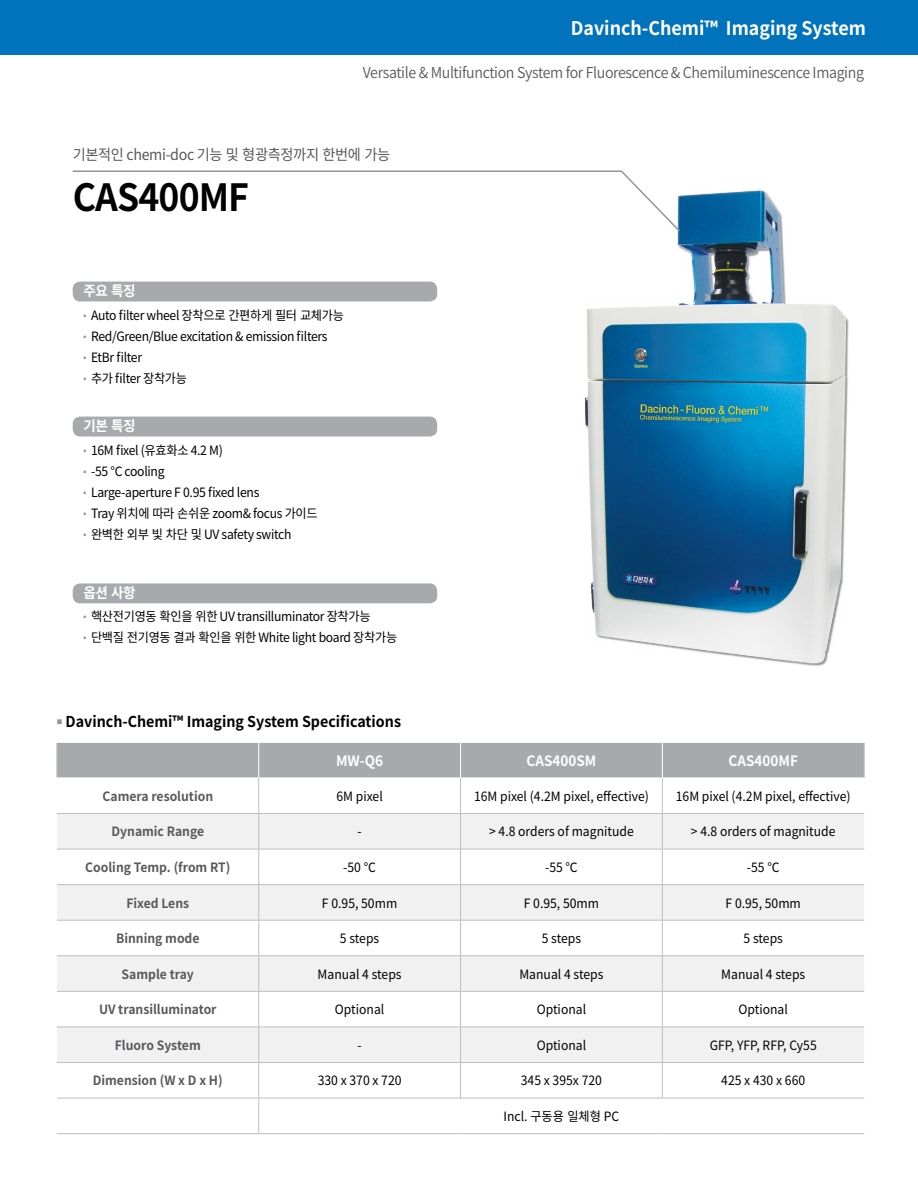
<style>
.page{position:relative;width:918px;height:1188px;background:#fff}
.page>*{position:absolute;margin:0;border:0;box-sizing:border-box;transform-origin:0 0}
.t1{font:700 37.5px "Noto Sans CJ Kkr";letter-spacing:-.025em;color:#000;scale:.95 1}
.t2{font:700 18.75px "Noto Sans CJ Kkr";color:#fff;scale:.95 1}
.t3{font:600 15px "Noto Sans CJ Kkr";letter-spacing:-.025em;color:#58595b;scale:.95 1}
.t4{font:700 15px "Noto Sans CJ Kkr";color:#000;scale:.95 1}
.t5{font:15px "Noto Sans CJ Kkr";letter-spacing:-.025em;color:#58595b;scale:.95 1}
.t6{font:700 14.25px "Noto Sans CJ Kkr";color:#fff;scale:.95 1}
.t7{font:12.9px "Noto Sans CJ Kkr";letter-spacing:-.02em;color:#000;scale:.95 1}
.t8{font:12.9px "Noto Sans CJ Kkr";color:#000;scale:.95 1}
.t9{font:700 12.9px "Noto Sans CJ Kkr";color:#58595b;scale:.95 1}
</style>
<div class="page">
<div style="left:586px;top:191px;width:263px;height:475px;background:#757779;opacity:.75"></div>
<img style="left:584px;top:191px;width:261px;height:472px">
<div style="left:0;top:0;width:918px;height:54px;background:#0073bc"></div>
<div style="left:58px;top:743px;width:806px;height:35px;background:#a7a9ac"></div>
<div style="left:57px;top:814px;width:807px;height:35px;background:#f1f1f2"></div>
<svg style="left:57px;top:885px;width:807px;height:177px;fill:#f1f1f2"></svg>
<hr style="left:57px;top:743px;width:1px;height:35px;background:#bcbec0">
<hr style="left:864px;top:743px;width:1px;height:35px;background:#bcbec0">
<hr style="left:258px;top:743px;width:1px;height:35px;background:#fff">
<hr style="left:460px;top:743px;width:1px;height:35px;background:#fff">
<hr style="left:662px;top:743px;width:1px;height:35px;background:#fff">
<hr style="left:258px;top:778px;width:1px;height:35px;background:#bcbec0">
<hr style="left:460px;top:778px;width:1px;height:35px;background:#bcbec0">
<hr style="left:662px;top:778px;width:1px;height:35px;background:#bcbec0">
<hr style="left:258px;top:814px;width:1px;height:35px;background:#bcbec0">
<hr style="left:460px;top:814px;width:1px;height:35px;background:#bcbec0">
<hr style="left:662px;top:814px;width:1px;height:35px;background:#bcbec0">
<hr style="left:258px;top:849px;width:1px;height:35px;background:#bcbec0">
<hr style="left:460px;top:849px;width:1px;height:35px;background:#bcbec0">
<hr style="left:662px;top:849px;width:1px;height:35px;background:#bcbec0">
<hr style="left:258px;top:885px;width:1px;height:35px;background:#bcbec0">
<hr style="left:460px;top:885px;width:1px;height:35px;background:#bcbec0">
<hr style="left:662px;top:885px;width:1px;height:35px;background:#bcbec0">
<hr style="left:258px;top:921px;width:1px;height:34px;background:#bcbec0">
<hr style="left:460px;top:921px;width:1px;height:34px;background:#bcbec0">
<hr style="left:662px;top:921px;width:1px;height:34px;background:#bcbec0">
<hr style="left:258px;top:956px;width:1px;height:35px;background:#bcbec0">
<hr style="left:460px;top:956px;width:1px;height:35px;background:#bcbec0">
<hr style="left:662px;top:956px;width:1px;height:35px;background:#bcbec0">
<hr style="left:258px;top:992px;width:1px;height:35px;background:#bcbec0">
<hr style="left:460px;top:992px;width:1px;height:35px;background:#bcbec0">
<hr style="left:662px;top:992px;width:1px;height:35px;background:#bcbec0">
<hr style="left:258px;top:1027px;width:1px;height:35px;background:#bcbec0">
<hr style="left:460px;top:1027px;width:1px;height:35px;background:#bcbec0">
<hr style="left:662px;top:1027px;width:1px;height:35px;background:#bcbec0">
<hr style="left:258px;top:1063px;width:1px;height:35px;background:#bcbec0">
<hr style="left:460px;top:1063px;width:1px;height:35px;background:#bcbec0">
<hr style="left:662px;top:1063px;width:1px;height:35px;background:#bcbec0">
<hr style="left:258px;top:1098px;width:1px;height:35px;background:#bcbec0">
<hr style="left:57px;top:813px;width:202px;height:1px;background:#bcbec0">
<hr style="left:259px;top:813px;width:202px;height:1px;background:#bcbec0">
<hr style="left:461px;top:813px;width:201px;height:1px;background:#bcbec0">
<hr style="left:662px;top:813px;width:202px;height:1px;background:#bcbec0">
<hr style="left:57px;top:849px;width:202px;height:1px;background:#bcbec0">
<hr style="left:259px;top:849px;width:202px;height:1px;background:#bcbec0">
<hr style="left:461px;top:849px;width:201px;height:1px;background:#bcbec0">
<hr style="left:662px;top:849px;width:202px;height:1px;background:#bcbec0">
<hr style="left:57px;top:884px;width:202px;height:1px;background:#bcbec0">
<hr style="left:259px;top:884px;width:202px;height:1px;background:#bcbec0">
<hr style="left:461px;top:884px;width:201px;height:1px;background:#bcbec0">
<hr style="left:662px;top:884px;width:202px;height:1px;background:#bcbec0">
<hr style="left:57px;top:920px;width:202px;height:1px;background:#bcbec0">
<hr style="left:259px;top:920px;width:202px;height:1px;background:#bcbec0">
<hr style="left:461px;top:920px;width:201px;height:1px;background:#bcbec0">
<hr style="left:662px;top:920px;width:202px;height:1px;background:#bcbec0">
<hr style="left:57px;top:955px;width:202px;height:1px;background:#bcbec0">
<hr style="left:259px;top:955px;width:202px;height:1px;background:#bcbec0">
<hr style="left:461px;top:955px;width:201px;height:1px;background:#bcbec0">
<hr style="left:662px;top:955px;width:202px;height:1px;background:#bcbec0">
<hr style="left:57px;top:991px;width:202px;height:1px;background:#bcbec0">
<hr style="left:259px;top:991px;width:202px;height:1px;background:#bcbec0">
<hr style="left:461px;top:991px;width:201px;height:1px;background:#bcbec0">
<hr style="left:662px;top:991px;width:202px;height:1px;background:#bcbec0">
<hr style="left:57px;top:1027px;width:202px;height:1px;background:#bcbec0">
<hr style="left:259px;top:1027px;width:202px;height:1px;background:#bcbec0">
<hr style="left:461px;top:1027px;width:201px;height:1px;background:#bcbec0">
<hr style="left:662px;top:1027px;width:202px;height:1px;background:#bcbec0">
<hr style="left:57px;top:1062px;width:202px;height:1px;background:#bcbec0">
<hr style="left:259px;top:1062px;width:202px;height:1px;background:#bcbec0">
<hr style="left:461px;top:1062px;width:201px;height:1px;background:#bcbec0">
<hr style="left:662px;top:1062px;width:202px;height:1px;background:#bcbec0">
<hr style="left:57px;top:1098px;width:202px;height:1px;background:#bcbec0">
<hr style="left:259px;top:1098px;width:202px;height:1px;background:#bcbec0">
<hr style="left:461px;top:1098px;width:201px;height:1px;background:#bcbec0">
<hr style="left:662px;top:1098px;width:202px;height:1px;background:#bcbec0">
<hr style="left:57px;top:1133px;width:202px;height:1px;background:#bcbec0">
<hr style="left:259px;top:1133px;width:202px;height:1px;background:#bcbec0">
<hr style="left:461px;top:1133px;width:201px;height:1px;background:#bcbec0">
<hr style="left:662px;top:1133px;width:202px;height:1px;background:#bcbec0">
<div style="left:73px;top:282px;width:364px;height:19px;background:#a7a9ac;border-radius:8px"></div>
<div style="left:73px;top:583px;width:364px;height:20px;background:#a7a9ac;border-radius:8px"></div>
<div style="left:73px;top:417px;width:364px;height:20px;background:#a7a9ac;border-radius:8px"></div>
<svg style="left:72px;top:170px;width:609px;height:63px"></svg>
<h2 class="t2" style="left:571px;top:17px;width:312px">Davinch-Chemi™ Imaging System</h2>
<p class="t3" style="left:363px;top:64px;width:529px">Versatile &amp; Multifunction System for Fluorescence &amp; Chemiluminescence Imaging</p>
<p class="t5" style="left:73px;top:146px;width:336px">기본적인 chemi-doc 기능 및 형광측정까지 한번에 가능</p>
<h1 class="t1" style="left:73px;top:176px;width:187px">CAS400MF</h1>
<p class="t6" style="left:83px;top:283px;width:57px">주요 특징</p>
<p class="t7" style="left:83px;top:308px;width:276px"><sup>●</sup> Auto filter wheel 장착으로 간편하게 필터 교체가능</p>
<p class="t7" style="left:83px;top:329px;width:259px"><sup>●</sup> Red/Green/Blue excitation &amp; emission filters</p>
<p class="t7" style="left:83px;top:350px;width:63px"><sup>●</sup> EtBr filter</p>
<p class="t7" style="left:83px;top:371px;width:111px"><sup>●</sup> 추가 filter 장착가능</p>
<p class="t6" style="left:83px;top:418px;width:57px">기본 특징</p>
<p class="t7" style="left:83px;top:443px;width:148px"><sup>●</sup> 16M fixel (유효화소 4.2 M)</p>
<p class="t7" style="left:83px;top:464px;width:87px"><sup>●</sup> -55 ℃ cooling</p>
<p class="t7" style="left:83px;top:485px;width:187px"><sup>●</sup> Large-aperture F 0.95 fixed lens</p>
<p class="t7" style="left:83px;top:506px;width:248px"><sup>●</sup> Tray 위치에 따라 손쉬운 zoom&amp; focus 가이드</p>
<p class="t7" style="left:83px;top:527px;width:220px"><sup>●</sup> 완벽한 외부 빛 차단 및 UV safety switch</p>
<p class="t6" style="left:83px;top:585px;width:57px">옵션 사항</p>
<p class="t7" style="left:83px;top:609px;width:304px"><sup>●</sup> 핵산전기영동 확인을 위한 UV transilluminator 장착가능</p>
<p class="t7" style="left:83px;top:630px;width:332px"><sup>●</sup> 단백질 전기영동 결과 확인을 위한 White light board 장착가능</p>
<p class="t4" style="left:57px;top:713px;width:364px"><sup>■</sup> Davinch-Chemi™ Imaging System Specifications</p>
<p class="t6" style="left:336px;top:753px;width:51px">MW-Q6</p>
<p class="t6" style="left:526px;top:753px;width:75px">CAS400SM</p>
<p class="t6" style="left:729px;top:753px;width:75px">CAS400MF</p>
<p class="t9" style="left:102px;top:789px;width:118px">Camera resolution</p>
<p class="t7" style="left:336px;top:789px;width:50px">6M pixel</p>
<p class="t8" style="left:474px;top:789px;width:186px">16M pixel (4.2M pixel, effective)</p>
<p class="t8" style="left:676px;top:789px;width:186px">16M pixel (4.2M pixel, effective)</p>
<p class="t9" style="left:111px;top:824px;width:99px">Dynamic Range</p>
<p class="t7" style="left:358px;top:824px;width:6px">-</p>
<p class="t8" style="left:489px;top:824px;width:154px">&gt; 4.8 orders of magnitude</p>
<p class="t8" style="left:691px;top:824px;width:154px">&gt; 4.8 orders of magnitude</p>
<p class="t9" style="left:85px;top:860px;width:154px">Cooling Temp. (from RT)</p>
<p class="t7" style="left:343px;top:860px;width:36px">-50 ℃</p>
<p class="t7" style="left:545px;top:860px;width:36px">-55 ℃</p>
<p class="t7" style="left:747px;top:860px;width:36px">-55 ℃</p>
<p class="t9" style="left:126px;top:896px;width:68px">Fixed Lens</p>
<p class="t7" style="left:322px;top:896px;width:81px">F 0.95, 50mm</p>
<p class="t7" style="left:524px;top:896px;width:81px">F 0.95, 50mm</p>
<p class="t7" style="left:726px;top:896px;width:81px">F 0.95, 50mm</p>
<p class="t9" style="left:116px;top:931px;width:89px">Binning mode</p>
<p class="t7" style="left:340px;top:931px;width:43px">5 steps</p>
<p class="t7" style="left:542px;top:931px;width:43px">5 steps</p>
<p class="t7" style="left:744px;top:931px;width:43px">5 steps</p>
<p class="t9" style="left:122px;top:967px;width:78px">Sample tray</p>
<p class="t8" style="left:318px;top:967px;width:90px">Manual 4 steps</p>
<p class="t8" style="left:519px;top:967px;width:90px">Manual 4 steps</p>
<p class="t8" style="left:721px;top:967px;width:90px">Manual 4 steps</p>
<p class="t9" style="left:99px;top:1002px;width:125px">UV transilluminator</p>
<p class="t8" style="left:335px;top:1002px;width:54px">Optional</p>
<p class="t8" style="left:537px;top:1002px;width:54px">Optional</p>
<p class="t8" style="left:739px;top:1002px;width:54px">Optional</p>
<p class="t9" style="left:115px;top:1038px;width:92px">Fluoro System</p>
<p class="t7" style="left:358px;top:1038px;width:6px">-</p>
<p class="t8" style="left:537px;top:1038px;width:54px">Optional</p>
<p class="t8" style="left:710px;top:1038px;width:114px">GFP, YFP, RFP, Cy55</p>
<p class="t9" style="left:93px;top:1073px;width:138px">Dimension (W x D x H)</p>
<p class="t8" style="left:318px;top:1073px;width:90px">330 x 370 x 720</p>
<p class="t8" style="left:521px;top:1073px;width:87px">345 x 395x 720</p>
<p class="t8" style="left:721px;top:1073px;width:90px">425 x 430 x 660</p>
<p class="t8" style="left:504px;top:1109px;width:123px">Incl. 구동용 일체형 PC</p>
</div>
